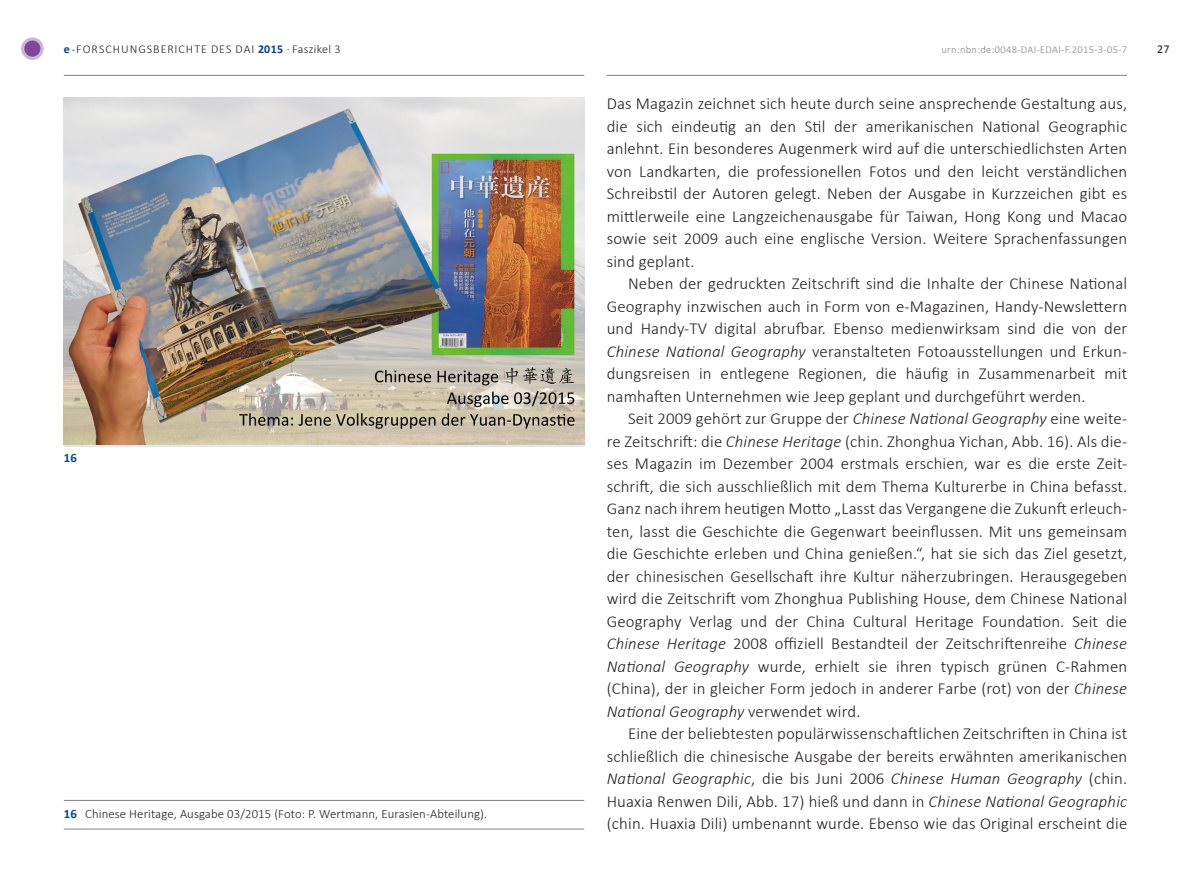
<style>
.page{position:relative;width:1191px;height:893px;background:#fff}
.page>*{position:absolute;margin:0;border:0;box-sizing:border-box;transform-origin:0 0}
.Fließtext{font:300 16.8px/22.5px "Calibri";letter-spacing:.01em;color:#231f20;text-align:justify}
.BU_Linie_oben_unten{font:300 12.75px "Calibri";letter-spacing:.01em;color:#231f20}
.BU_Ziffer{font:700 12.75px "Calibri";color:#004494}
.urn{font:300 12px "Calibri";letter-spacing:.08em;color:#231f20}
.t1{font:12px "Calibri";color:#231f20}
.urn-2{font:300 10.5px "Calibri";letter-spacing:.03em;color:#808285}
.s1{font-weight:700;color:#004494}
.s2{font-style:italic}
</style>
<div class="page">
<hr style="left:607px;top:75px;width:520px;height:1px;background:#808285">
<hr style="left:64px;top:75px;width:520px;height:1px;background:#808285">
<svg style="left:23px;top:39px;width:19px;height:19px"></svg>
<div style="left:21px;top:37px;width:23px;height:23px;border:3px solid #ccb5d6;border-radius:50%"></div>
<img style="left:64px;top:98px;width:520px;height:347px">
<hr style="left:64px;top:800px;width:520px;height:1px;background:#808285">
<hr style="left:64px;top:829px;width:520px;height:1px;background:#808285">
<p class="urn" style="left:64px;top:41px;width:278px"><span class="s1">e</span>-FORSCHUNGSBERICHTE DES DAI <span class="s1">2015</span> · Faszikel 3</p>
<p class="urn-2" style="left:941px;top:43px;width:187px">urn:nbn:de:0048-DAI-EDAI-F.2015-3-05-7</p>
<p class="t1" style="left:1157px;top:41px;width:14px">27</p>
<p class="BU_Ziffer" style="left:64px;top:450px;width:15px">16</p>
<p class="BU_Linie_oben_unten" style="left:64px;top:805px;width:425px"><span class="s1">16</span> Chinese Heritage, Ausgabe 03/2015 (Foto: P. Wertmann, Eurasien-Abteilung).</p>
<p class="Fließtext" style="left:607px;top:92px;width:522px">Das Magazin zeichnet sich heute durch seine ansprechende Gestaltung aus, die sich eindeutig an den Stil der amerikanischen National Geographic anlehnt. Ein besonderes Augenmerk wird auf die unterschiedlichsten Arten von Landkarten, die professionellen Fotos und den leicht verständlichen Schreibstil der Autoren gelegt. Neben der Ausgabe in Kurzzeichen gibt es mittlerweile eine Langzeichenausgabe für Taiwan, Hong Kong und Macao sowie seit 2009 auch eine englische Version. Weitere Sprachenfassungen sind geplant.</p>
<p class="Fließtext" style="left:607px;top:272px;width:522px;text-indent:21px">Neben der gedruckten Zeitschrift sind die Inhalte der Chinese National Geography inzwischen auch in Form von e-Magazinen, Handy-Newslettern und Handy-TV digital abrufbar. Ebenso medienwirksam sind die von der <span class="s2">Chinese National Geography</span> veranstalteten Fotoausstellungen und Erkun&shy;dungsreisen in entlegene Regionen, die häufig in Zusammenarbeit mit namhaften Unternehmen wie Jeep geplant und durchgeführt werden.</p>
<p class="Fließtext" style="left:607px;top:407px;width:522px;text-indent:21px">Seit 2009 gehört zur Gruppe der <span class="s2">Chinese National Geography</span> eine weite&shy;re Zeitschrift: die <span class="s2">Chinese Heritage</span> (chin. Zhonghua Yichan, Abb. 16). Als die&shy;ses Magazin im Dezember 2004 erstmals erschien, war es die erste Zeit&shy;schrift, die sich ausschließlich mit dem Thema Kulturerbe in China befasst.<br>Ganz nach ihrem heutigen Motto „Lasst das Vergangene die Zukunft erleuch&shy;ten, lasst die Geschichte die Gegenwart beeinflussen. Mit uns gemeinsam die Geschichte erleben und China genießen.“, hat sie sich das Ziel gesetzt, der chinesischen Gesellschaft ihre Kultur näherzubringen. Herausgegeben wird die Zeitschrift vom Zhonghua Publishing House, dem Chinese National Geography Verlag und der China Cultural Heritage Foundation. Seit die <span class="s2">Chinese Heritage</span> 2008 offiziell Bestandteil der Zeitschriftenreihe <span class="s2">Chinese National Geography</span> wurde, erhielt sie ihren typisch grünen C-Rahmen (China), der in gleicher Form jedoch in anderer Farbe (rot) von der <span class="s2">Chinese National Geography</span> verwendet wird.</p>
<p class="Fließtext" style="left:607px;top:722px;width:522px;text-indent:21px">Eine der beliebtesten populärwissenschaftlichen Zeitschriften in China ist schließlich die chinesische Ausgabe der bereits erwähnten amerikanischen <span class="s2">National Geographic</span>, die bis Juni 2006 <span class="s2">Chinese Human Geography</span> (chin.<br>Huaxia Renwen Dili, Abb. 17) hieß und dann in <span class="s2">Chinese National Geographic </span>(chin. Huaxia Dili) umbenannt wurde. Ebenso wie das Original erscheint die</p>
</div>
